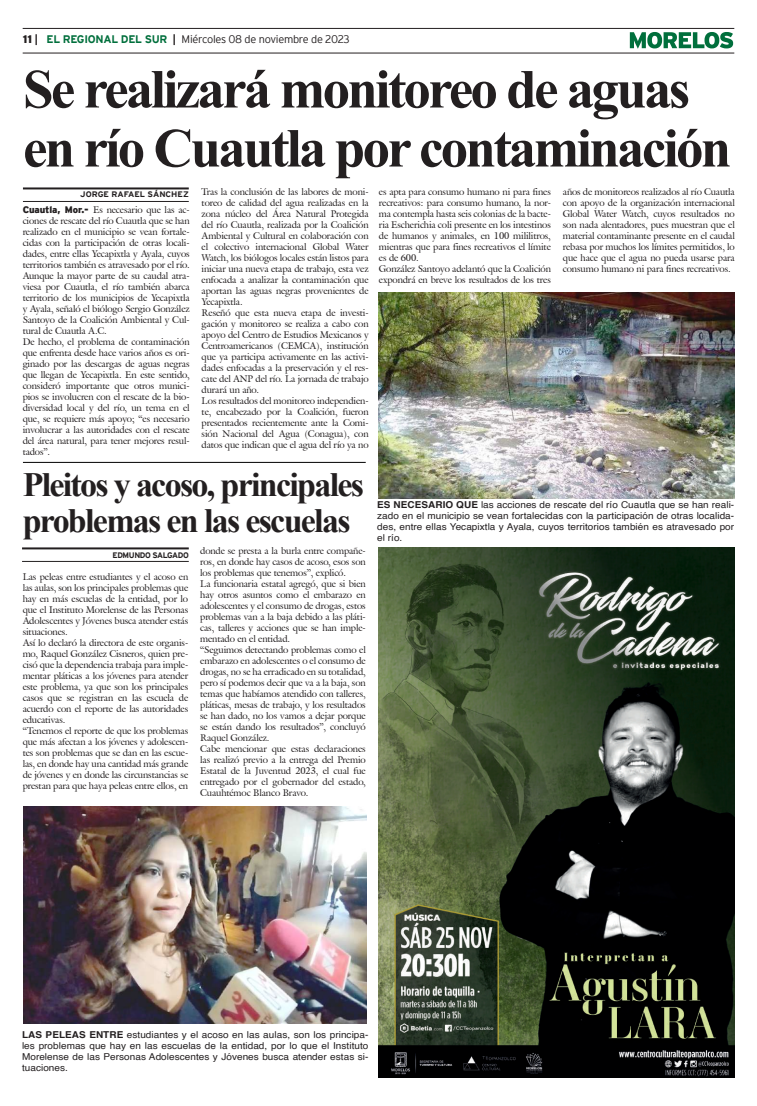
<style>
.page{position:relative;width:757px;height:1106px;background:#fff}
.page>*{position:absolute;margin:0;border:0;box-sizing:border-box;transform-origin:0 0}
.t1{font:700 55px/59px "Times New Roman";letter-spacing:-.05em;color:#231f20}
.t2{font:700 34px/36px "Times New Roman";letter-spacing:-.05em;color:#231f20}
.t3{font:300 11px "Interstate";letter-spacing:-.025em;color:#231f20}
.t4{font:9.5px/11px "Galliard IT Cby BT";letter-spacing:-.01em;color:#231f20}
.t5{font:9.5px/11px "Helvetica";letter-spacing:.005em;color:#231f20;text-align:justify;scale:1.05 1}
.t6{font:700 8px "Interstate";letter-spacing:-.015em;color:#231f20;scale:1.05 1}
.t7{font:700 8px "Interstate";letter-spacing:-.05em;color:#231f20}
.s1{font-weight:900}
.s2{font-weight:700}
.s3{font-weight:700;color:#006f3c}
.s4{font-family:"Interstate";font-weight:900}
</style>
<div class="page">
<hr style="left:23px;top:28px;width:711px;height:1px;background:#231f20">
<hr style="left:23px;top:53px;width:711px;height:1px;background:#231f20">
<svg style="left:630px;top:32px;width:103px;height:17px"></svg>
<hr style="left:23px;top:187px;width:166px;height:2px;background:#231f20">
<hr style="left:23px;top:201px;width:166px;height:1px;background:#231f20">
<hr style="left:22px;top:547px;width:167px;height:2px;background:#231f20">
<hr style="left:22px;top:561px;width:167px;height:1px;background:#231f20">
<img style="left:24px;top:806px;width:343px;height:217px">
<hr style="left:23px;top:462px;width:343px;height:1px;background:#000">
<img style="left:379px;top:292px;width:355px;height:206px">
<img style="left:378px;top:548px;width:356px;height:529px">
<p class="t3" style="left:23px;top:33px;width:328px"><span class="s1">11</span> <span class="s2">|</span> <span class="s3">EL REGIONAL DEL SUR</span> <span class="s2">|</span> Miércoles 08 de noviembre de 2023</p>
<h1 class="t1" style="left:23px;top:58px;width:710px">Se realizará monitoreo de aguas en río Cuautla por contaminación</h1>
<p class="t6" style="left:80px;top:190px;width:105px">JORGE RAFAEL SÁNCHEZ</p>
<p class="t4" style="left:379px;top:186px;width:173px">es apta para consumo humano ni para fines recreativos: para consumo humano, la nor&shy;ma contempla hasta seis colonias de la bacte&shy;ria Escherichia coli presente en los intestinos de humanos y animales, en 100 mililitros, mientras que para fines recreativos el límite es de 600.<br>González Santoyo adelantó que la Coalición expondrá en breve los resultados de los tres</p>
<p class="t4" style="left:563px;top:186px;width:173px;text-align:justify">años de monitoreos realizados al río Cuautla con apoyo de la organización internacional Global Water Watch, cuyos resultados no son nada alentadores, pues muestran que el material contaminante presente en el caudal rebasa por muchos los límites permitidos, lo que hace que el agua no pueda usarse para consumo humano ni para fines recreativos.</p>
<p class="t4" style="left:202px;top:186px;width:168px">Tras la conclusión de las labores de moni&shy;toreo de calidad del agua realizadas en la zona núcleo del Área Natural Protegida del río Cuautla, realizada por la Coalición Ambiental y Cultural en colaboración con el colectivo internacional Global Water Watch, los biólogos locales están listos para iniciar una nueva etapa de trabajo, esta vez enfocada a analizar la contaminación que aportan las aguas negras provenientes de Yecapixtla.<br>Reseñó que esta nueva etapa de investi&shy;gación y monitoreo se realiza a cabo con apoyo del Centro de Estudios Mexicanos y Centroamericanos (CEMCA), institución que ya participa activamente en las activi&shy;dades enfocadas a la preservación y el res&shy;cate del ANP del río. La jornada de trabajo durará un año.<br>Los resultados del monitoreo independien&shy;te, encabezado por la Coalición, fueron presentados recientemente ante la Comi&shy;sión Nacional del Agua (Conagua), con datos que indican que el agua del río ya no</p>
<p class="t4" style="left:23px;top:204px;width:168px"><span class="s4">Cuautla, Mor.-</span> Es necesario que las ac&shy;ciones de rescate del río Cuautla que se han realizado en el municipio se vean fortale&shy;cidas con la participación de otras locali&shy;dades, entre ellas Yecapixtla y Ayala, cuyos territorios también es atravesado por el río.<br>Aunque la mayor parte de su caudal atra&shy;viesa por Cuautla, el río también abarca territorio de los municipios de Yecapixtla y Ayala, señaló el biólogo Sergio González Santoyo de la Coalición Ambiental y Cul&shy;tural de Cuautla A.C.<br>De hecho, el problema de contaminación que enfrenta desde hace varios años es ori&shy;ginado por las descargas de aguas negras que llegan de Yecapixtla. En este sentido, consideró importante que otros munici&shy;pios se involucren con el rescate de la bio&shy;diversidad local y del río, un tema en el que, se requiere más apoyo; “es necesario involucrar a las autoridades con el rescate del área natural, para tener mejores resul&shy;tados”.</p>
<h2 class="t2" style="left:23px;top:466px;width:343px">Pleitos y acoso, principales problemas en las escuelas</h2>
<p class="t7" style="left:113px;top:551px;width:78px">EDMUNDO SALGADO</p>
<p class="t4" style="left:200px;top:545px;width:167px">donde se presta a la burla entre compañe&shy;ros, en donde hay casos de acoso, esos son los problemas que tenemos”, explicó.<br>La funcionaria estatal agregó, que si bien hay otros asuntos como el embarazo en adolescentes y el consumo de drogas, estos problemas van a la baja debido a las pláti&shy;cas, talleres y acciones que se han imple&shy;mentado en el entidad.<br>“Seguimos detectando problemas como el embarazo en adolescentes o el consumo de drogas, no se ha erradicado en su totalidad, pero sí podemos decir que va a la baja, son temas que habíamos atendido con talleres, pláticas, mesas de trabajo, y los resultados se han dado, no los vamos a dejar porque se están dando los resultados”, concluyó Raquel González.<br>Cabe mencionar que estas declaraciones las realizó previo a la entrega del Premio Estatal de la Juventud 2023, el cual fue entregado por el gobernador del estado, Cuauhtémoc Blanco Bravo.</p>
<p class="t4" style="left:23px;top:571px;width:167px">Las peleas entre estudiantes y el acoso en las aulas, son los principales problemas que hay en más escuelas de la entidad, por lo que el Instituto Morelense de las Personas Adolescentes y Jóvenes busca atender estás situaciones.<br>Así lo declaró la directora de este organis&shy;mo, Raquel González Cisneros, quien pre&shy;cisó que la dependencia trabaja para imple&shy;mentar pláticas a los jóvenes para atender este problema, ya que son los principales casos que se registran en las escuela de acuerdo con el reporte de las autoridades educativas.<br>“Tenemos el reporte de que los problemas que más afectan a los jóvenes y adolescen&shy;tes son problemas que se dan en las escue&shy;las, en donde hay una cantidad más grande de jóvenes y en donde las circunstancias se prestan para que haya peleas entre ellos, en</p>
<p class="t5" style="left:377px;top:500px;width:342px"><span class="s2">ES NECESARIO QUE</span> las acciones de rescate del río Cuautla que se han reali&shy;zado en el municipio se vean fortalecidas con la participación de otras localida&shy;des, entre ellas Yecapixtla y Ayala, cuyos territorios también es atravesado por el río.</p>
<p class="t5" style="left:22px;top:1029px;width:331px"><span class="s2">LAS PELEAS ENTRE</span> estudiantes y el acoso en las aulas, son los principa&shy;les problemas que hay en las escuelas de la entidad, por lo que el Instituto Morelense de las Personas Adolescentes y Jóvenes busca atender estas si&shy;tuaciones.</p>
</div>
